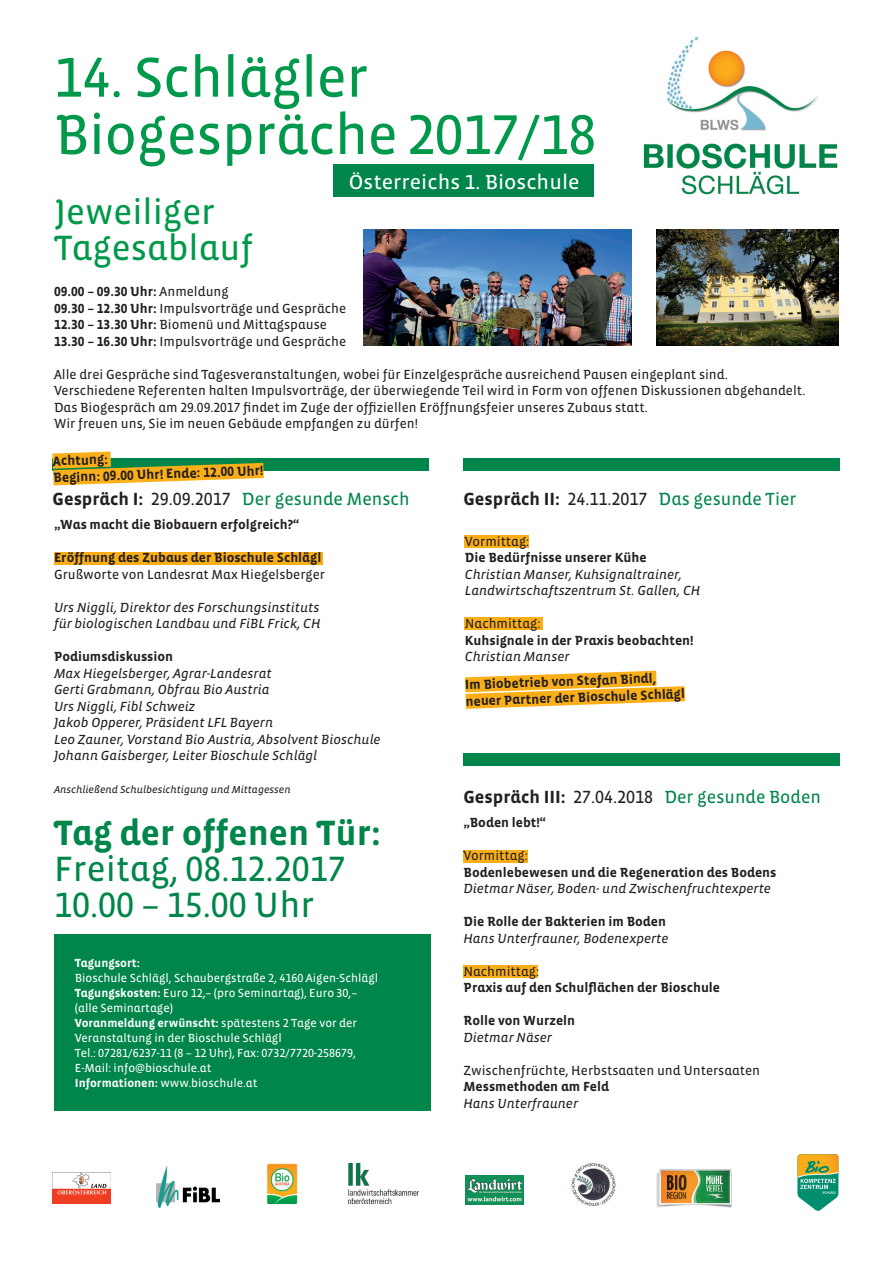
<style>
.page{position:relative;width:893px;height:1263px;background:#fff}
.page>*{position:absolute;margin:0;border:0;box-sizing:border-box;transform-origin:0 0}
.t1{font:57.3px/57.3px "Vista Sans Alt Reg";letter-spacing:-.01em;color:#00984a}
.t2{font:36px/36px "Vista Sans Alt Reg";color:#00854a}
.t3{font:36px/36px "Vista Sans Alt Reg";color:#00984a}
.t4{font:700 36px "Vista Sans Alt";color:#00854a}
.t5{font:20.7px "Vista Sans Alt Reg";color:#fff;scale:1.05 1}
.t6{font:18px "Vista Sans Alt Reg";color:#00854a}
.t7{font:700 13.65px/16.6px "Vista Sans Alt";color:#231f20}
.t8{font:13.5px/16.5px "Vista Sans Alt Reg";color:#231f20}
.t9{font:13.5px/16.5px "Vista Sans Alt Reg Ita";color:#231f20}
.t10{font:700 13.5px/16.5px "Vista Sans Alt";color:#231f20}
.t11{font:12px/15px "Vista Sans Alt Reg";color:#fff}
.t12{font:700 12px "Vista Sans Alt";color:#fff}
.t13{font:10.5px "Vista Sans Alt Reg Ita";color:#231f20}
.s1{font-family:"Vista Sans Alt Reg";font-weight:400}
.s2{font-family:"Vista Sans Alt";font-weight:700}
.s3{font-family:"Vista Sans Alt";font-weight:700;color:#231f20}
.s4{color:#231f20}
</style>
<div class="page">
<img style="left:363px;top:230px;width:269px;height:115px">
<img style="left:657px;top:230px;width:182px;height:115px">
<img style="left:643px;top:37px;width:195px;height:158px">
<div style="left:54px;top:935px;width:377px;height:176px;background:#00854a"></div>
<div style="left:333px;top:165px;width:261px;height:32px;background:#00854a"></div>
<div style="left:463px;top:458px;width:377px;height:13px;background:#00854a"></div>
<div style="left:54px;top:552px;width:269px;height:12px;background:#faaf18"></div>
<div style="left:53px;top:458px;width:376px;height:13px;background:#00854a"></div>
<svg style="left:52px;top:451px;width:212px;height:35px"></svg>
<div style="left:464px;top:535px;width:65px;height:13px;background:#faaf18"></div>
<div style="left:464px;top:617px;width:78px;height:13px;background:#faaf18"></div>
<svg style="left:464px;top:670px;width:222px;height:39px"></svg>
<div style="left:463px;top:753px;width:377px;height:13px;background:#00854a"></div>
<div style="left:463px;top:850px;width:65px;height:13px;background:#faaf18"></div>
<div style="left:463px;top:965px;width:75px;height:13px;background:#faaf18"></div>
<img style="left:267px;top:1163px;width:30px;height:41px">
<img style="left:53px;top:1172px;width:58px;height:31px">
<img style="left:157px;top:1166px;width:63px;height:42px">
<img style="left:571px;top:1162px;width:45px;height:45px">
<img style="left:349px;top:1163px;width:70px;height:40px">
<img style="left:657px;top:1170px;width:75px;height:38px">
<svg style="left:797px;top:1154px;width:41px;height:57px;background:#7cad74"></svg>
<img style="left:465px;top:1175px;width:58px;height:29px">
<h1 class="t1" style="left:54px;top:50px;width:544px">14. Schlägler<br>Biogespräche 2017/18</h1>
<h3 class="t5" style="left:349px;top:171px;width:221px">Österreichs 1. Bioschule</h3>
<h2 class="t3" style="left:54px;top:194px;width:201px">Jeweiliger<br>Tagesablauf</h2>
<p class="t10" style="left:54px;top:284px;width:176px">09.00 – 09.30 Uhr: <span class="s1">Anmeldung</span></p>
<p class="t8" style="left:54px;top:300px;width:294px"><span class="s2">09.30 – 12.30 Uhr:</span> Impulsvorträge und Gespräche<br><span class="s2">12.30 – 13.30 Uhr:</span> Biomenü und Mittagspause<br><span class="s2">13.30 – 16.30 Uhr:</span> Impulsvorträge und Gespräche</p>
<p class="t8" style="left:54px;top:366px;width:753px">Alle drei Gespräche sind Tagesveranstaltungen, wobei für Einzelgespräche ausreichend Pausen eingeplant sind.<br>Verschiedene Referenten halten Impulsvorträge, der überwiegende Teil wird in Form von offenen Diskussionen abgehandelt.<br>Das Biogespräch am 29.09.2017 findet im Zuge der offiziellen Eröffnungsfeier unseres Zubaus statt.<br>Wir freuen uns, Sie im neuen Gebäude empfangen zu dürfen!</p>
<p class="t7" style="left:52px;top:453px;width:212px;rotate:-2deg">Achtung:<br>Beginn: 09.00 Uhr! Ende: 12.00 Uhr!</p>
<h3 class="t6" style="left:53px;top:489px;width:358px"><span class="s3">Gespräch I:</span> <span class="s4">29.09.2017</span> Der gesunde Mensch</h3>
<p class="t10" style="left:54px;top:517px;width:247px">„Was macht die Biobauern erfolgreich?“</p>
<p class="t10" style="left:54px;top:550px;width:269px">Eröffnung des Zubaus der Bioschule Schlägl</p>
<p class="t8" style="left:54px;top:566px;width:273px">Grußworte von Landesrat Max Hiegelsberger</p>
<p class="t9" style="left:54px;top:599px;width:268px">Urs Niggli, Direktor des Forschungsinstituts für biologischen Landbau und FiBL Frick, CH</p>
<p class="t10" style="left:54px;top:649px;width:121px">Podiumsdiskussion</p>
<p class="t9" style="left:54px;top:665px;width:328px">Max Hiegelsberger, Agrar-Landesrat<br>Gerti Grabmann, Obfrau Bio Austria<br>Urs Niggli, Fibl Schweiz<br>Jakob Opperer, Präsident LFL Bayern<br>Leo Zauner, Vorstand Bio Austria, Absolvent Bioschule Johann Gaisberger, Leiter Bioschule Schlägl</p>
<p class="t13" style="left:54px;top:784px;width:238px">Anschließend Schulbesichtigung und Mittagessen</p>
<h2 class="t4" style="left:54px;top:815px;width:328px">Tag der offenen Tür:</h2>
<h2 class="t2" style="left:54px;top:852px;width:293px">Freitag, 08.12.2017<br>10.00 – 15.00 Uhr</h2>
<p class="t12" style="left:75px;top:957px;width:67px">Tagungsort:</p>
<p class="t11" style="left:75px;top:971px;width:305px">Bioschule Schlägl, Schaubergstraße 2, 4160 Aigen-Schlägl<br><span class="s2">Tagungskosten:</span> Euro 12,– (pro Seminartag), Euro 30,– (alle Seminartage)</p>
<p class="t12" style="left:75px;top:1017px;width:284px">Voranmeldung erwünscht: <span class="s1">spätestens 2 Tage vor der</span></p>
<p class="t11" style="left:75px;top:1031px;width:282px">Veranstaltung in der Bioschule Schlägl<br>Tel.: 07281/6237-11 (8 – 12 Uhr), Fax: 0732/7720-258679, E-Mail: info@bioschule.at<br><span class="s2">Informationen:</span> www.bioschule.at</p>
<h3 class="t6" style="left:463px;top:489px;width:335px"><span class="s3">Gespräch II:</span> <span class="s4">24.11.2017</span> Das gesunde Tier</h3>
<p class="t8" style="left:465px;top:533px;width:66px">Vormittag:</p>
<p class="t10" style="left:465px;top:550px;width:183px">Die Bedürfnisse unserer Kühe</p>
<p class="t9" style="left:465px;top:566px;width:237px">Christian Manser, Kuhsignaltrainer,<br>Landwirtschaftszentrum St. Gallen, CH</p>
<p class="t8" style="left:465px;top:616px;width:77px">Nachmittag:</p>
<p class="t10" style="left:465px;top:632px;width:230px">Kuhsignale in der Praxis beobachten!</p>
<p class="t9" style="left:465px;top:649px;width:106px">Christian Manser</p>
<p class="t10" style="left:465px;top:677px;width:221px;rotate:-2deg">Im Biobetrieb von Stefan Bindl, neuer Partner der Bioschule Schlägl</p>
<h3 class="t6" style="left:463px;top:787px;width:359px"><span class="s3">Gespräch III:</span> <span class="s4">27.04.2018</span> Der gesunde Boden</h3>
<p class="t10" style="left:463px;top:815px;width:84px">„Boden lebt!“</p>
<p class="t8" style="left:463px;top:848px;width:66px">Vormittag:</p>
<p class="t10" style="left:463px;top:864px;width:314px">Bodenlebewesen und die Regeneration des Bodens</p>
<p class="t9" style="left:463px;top:881px;width:309px">Dietmar Näser, Boden- und Zwischenfruchtexperte</p>
<p class="t10" style="left:463px;top:914px;width:204px">Die Rolle der Bakterien im Boden</p>
<p class="t9" style="left:463px;top:930px;width:207px">Hans Unterfrauner, Bodenexperte</p>
<p class="t8" style="left:463px;top:963px;width:77px">Nachmittag:</p>
<p class="t10" style="left:463px;top:980px;width:258px">Praxis auf den Schulflächen der Bioschule</p>
<p class="t10" style="left:463px;top:1013px;width:113px">Rolle von Wurzeln</p>
<p class="t9" style="left:463px;top:1029px;width:90px">Dietmar Näser</p>
<p class="t8" style="left:463px;top:1062px;width:298px">Zwischenfrüchte, Herbstsaaten und Untersaaten</p>
<p class="t10" style="left:463px;top:1079px;width:147px">Messmethoden am Feld</p>
<p class="t9" style="left:463px;top:1095px;width:116px">Hans Unterfrauner</p>
</div>
